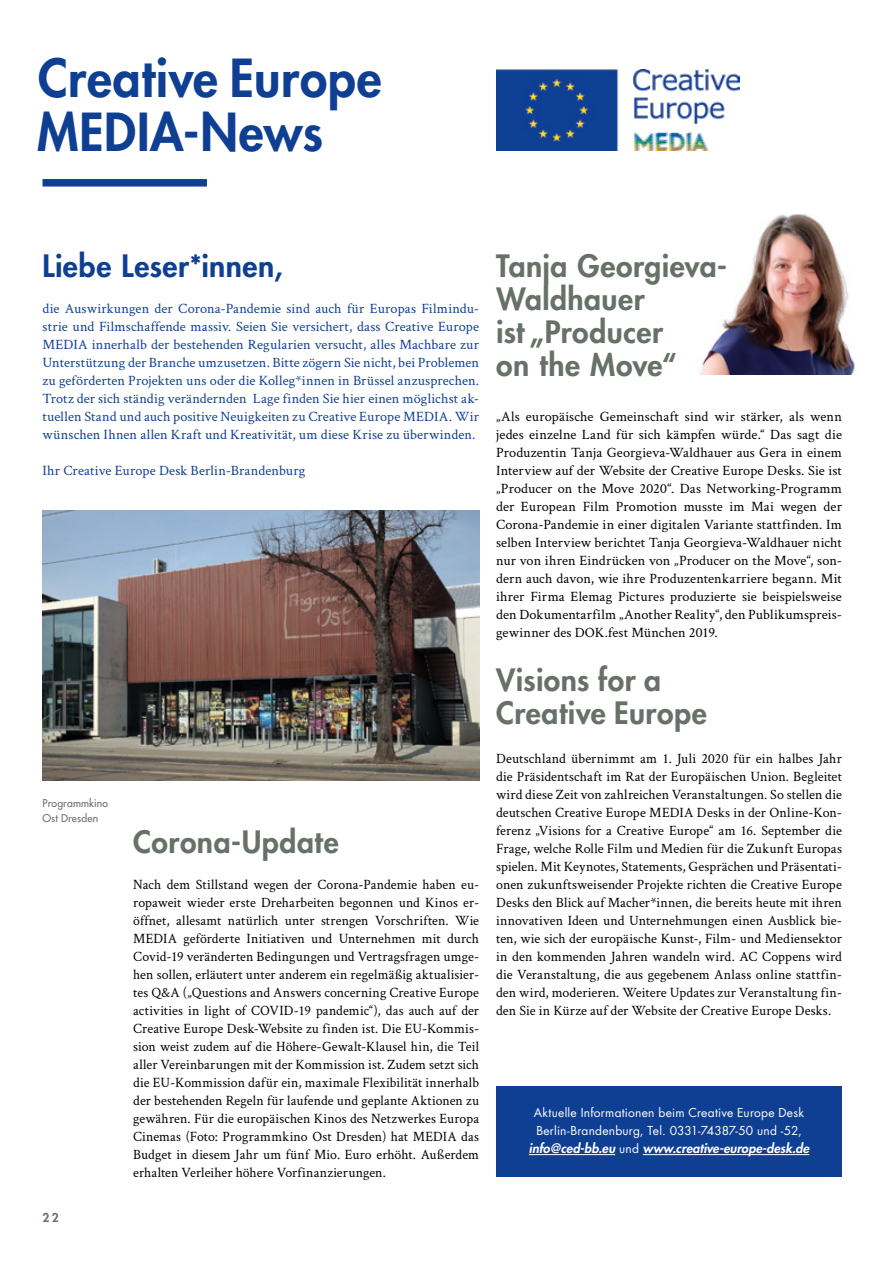
<style>
.page{position:relative;width:893px;height:1263px;background:#fff}
.page>*{position:absolute;margin:0;border:0;box-sizing:border-box;transform-origin:0 0}
.t1{font:800 51px/54px "Futura Std";letter-spacing:.015em;color:#0f3f93}
.t2{font:800 30px/33px "Futura Std";letter-spacing:.015em;color:#677168}
.t3{font:800 30px "Futura Std";letter-spacing:.015em;color:#0f3f93}
.t4{font:14.25px/18px "Crimson Text";letter-spacing:.005em;color:#000;text-align:justify}
.t5{font:14.25px/18px "Crimson Text";letter-spacing:.01em;color:#0f3f93;text-align:justify}
.t6{font:italic 800 12.75px "Futura Std";letter-spacing:.005em;color:#fff}
.t7{font:12px/18px "Futura Std";letter-spacing:.02em;color:#fff}
.t8{font:800 12px "Futura Std";color:#677168}
.t9{font:500 10.5px/15px "Futura Std";letter-spacing:.015em;color:#677168}
.s1{font-weight:400;font-style:normal;font-size:12px}
</style>
<div class="page">
<img style="left:699px;top:214px;width:156px;height:161px">
<div style="left:496px;top:1086px;width:346px;height:91px;background:#0f3f93"></div>
<hr style="left:529px;top:1154px;width:86px;height:1px;background:#fff">
<hr style="left:643px;top:1154px;width:166px;height:1px;background:#fff">
<div style="left:43px;top:179px;width:164px;height:8px;background:#0f3f93"></div>
<img style="left:43px;top:511px;width:436px;height:270px">
<img style="left:496px;top:69px;width:243px;height:82px">
<h1 class="t1" style="left:37px;top:51px;width:346px">Creative Europe<br>MEDIA-News</h1>
<h2 class="t3" style="left:43px;top:246px;width:242px">Liebe Leser*innen,</h2>
<p class="t5" style="left:43px;top:298px;width:438px">die Auswirkungen der Corona-Pandemie sind auch für Europas Filmindu&shy;strie und Filmschaffende massiv. Seien Sie versichert, dass Creative Europe MEDIA innerhalb der bestehenden Regularien versucht, alles Machbare zur Unterstützung der Branche umzusetzen. Bitte zögern Sie nicht, bei Problemen zu geförderten Projekten uns oder die Kolleg*innen in Brüssel anzusprechen.<br>Trotz der sich ständig verändernden Lage finden Sie hier einen möglichst ak&shy;tuellen Stand und auch positive Neuigkeiten zu Creative Europe MEDIA. Wir wünschen Ihnen allen Kraft und Kreativität, um diese Krise zu überwinden.</p>
<p class="t5" style="left:43px;top:460px;width:264px">Ihr Creative Europe Desk Berlin-Brandenburg</p>
<p class="t9" style="left:43px;top:796px;width:67px">Programmkino<br>Ost Dresden</p>
<p class="t8" style="left:43px;top:1210px;width:18px">22</p>
<h2 class="t2" style="left:133px;top:825px;width:207px">Corona-Update</h2>
<p class="t4" style="left:133px;top:874px;width:347px">Nach dem Stillstand wegen der Corona-Pandemie haben eu&shy;ropaweit wieder erste Dreharbeiten begonnen und Kinos er&shy;öffnet, allesamt natürlich unter strengen Vorschriften. Wie MEDIA geförderte Initiativen und Unternehmen mit durch Covid-19 veränderten Bedingungen und Vertragsfragen umge&shy;hen sollen, erläutert unter anderem ein regelmäßig aktualisier&shy;tes Q&amp;A („Questions and Answers concerning Creative Europe activities in light of COVID-19 pandemic“), das auch auf der Creative Europe Desk-Website zu finden ist. Die EU-Kommis&shy;sion weist zudem auf die Höhere-Gewalt-Klausel hin, die Teil aller Vereinbarungen mit der Kommission ist. Zudem setzt sich die EU-Kommission dafür ein, maximale Flexibilität innerhalb der bestehenden Regeln für laufende und geplante Aktionen zu gewähren. Für die europäischen Kinos des Netzwerkes Europa Cinemas (Foto: Programmkino Ost Dresden) hat MEDIA das Budget in diesem Jahr um fünf Mio. Euro erhöht. Außerdem erhalten Verleiher höhere Vorfinanzierungen.</p>
<h2 class="t2" style="left:496px;top:249px;width:230px">Tanja Georgieva-<br>Waldhauer<br>ist „Producer<br>on the Move“</h2>
<p class="t4" style="left:496px;top:406px;width:347px">„Als europäische Gemeinschaft sind wir stärker, als wenn jedes einzelne Land für sich kämpfen würde.“ Das sagt die Produzentin Tanja Georgieva-Waldhauer aus Gera in einem Interview auf der Website der Creative Europe Desks. Sie ist „Producer on the Move 2020“. Das Networking-Programm der European Film Promotion musste im Mai wegen der Corona-Pandemie in einer digitalen Variante stattfinden. Im selben Interview berichtet Tanja Georgieva-Waldhauer nicht nur von ihren Eindrücken von „Producer on the Move“, son&shy;dern auch davon, wie ihre Produzentenkarriere begann. Mit ihrer Firma Elemag Pictures produzierte sie beispielsweise den Dokumentarfilm „Another Reality“, den Publikumspreis&shy;gewinner des DOK.fest München 2019.</p>
<h2 class="t2" style="left:496px;top:663px;width:212px">Visions for a<br>Creative Europe</h2>
<p class="t4" style="left:496px;top:748px;width:347px">Deutschland übernimmt am 1. Juli 2020 für ein halbes Jahr die Präsidentschaft im Rat der Europäischen Union. Begleitet wird diese Zeit von zahlreichen Veranstaltungen. So stellen die deutschen Creative Europe MEDIA Desks in der Online-Kon&shy;ferenz „Visions for a Creative Europe“ am 16. September die Frage, welche Rolle Film und Medien für die Zukunft Europas spielen. Mit Keynotes, Statements, Gesprächen und Präsentati&shy;onen zukunftsweisender Projekte richten die Creative Europe Desks den Blick auf Macher*innen, die bereits heute mit ihren innovativen Ideen und Unternehmungen einen Ausblick bie&shy;ten, wie sich der europäische Kunst-, Film- und Mediensektor in den kommenden Jahren wandeln wird. AC Coppens wird die Veranstaltung, die aus gegebenem Anlass online stattfin&shy;den wird, moderieren. Weitere Updates zur Veranstaltung fin&shy;den Sie in Kürze auf der Website der Creative Europe Desks.</p>
<p class="t7" style="left:534px;top:1103px;width:272px">Aktuelle Informationen beim Creative Europe Desk<br>Berlin-Brandenburg, Tel. 0331-74387-50 und -52,</p>
<p class="t6" style="left:529px;top:1140px;width:282px">info@ced-bb.eu <span class="s1">und</span> www.creative-europe-desk.de</p>
</div>
